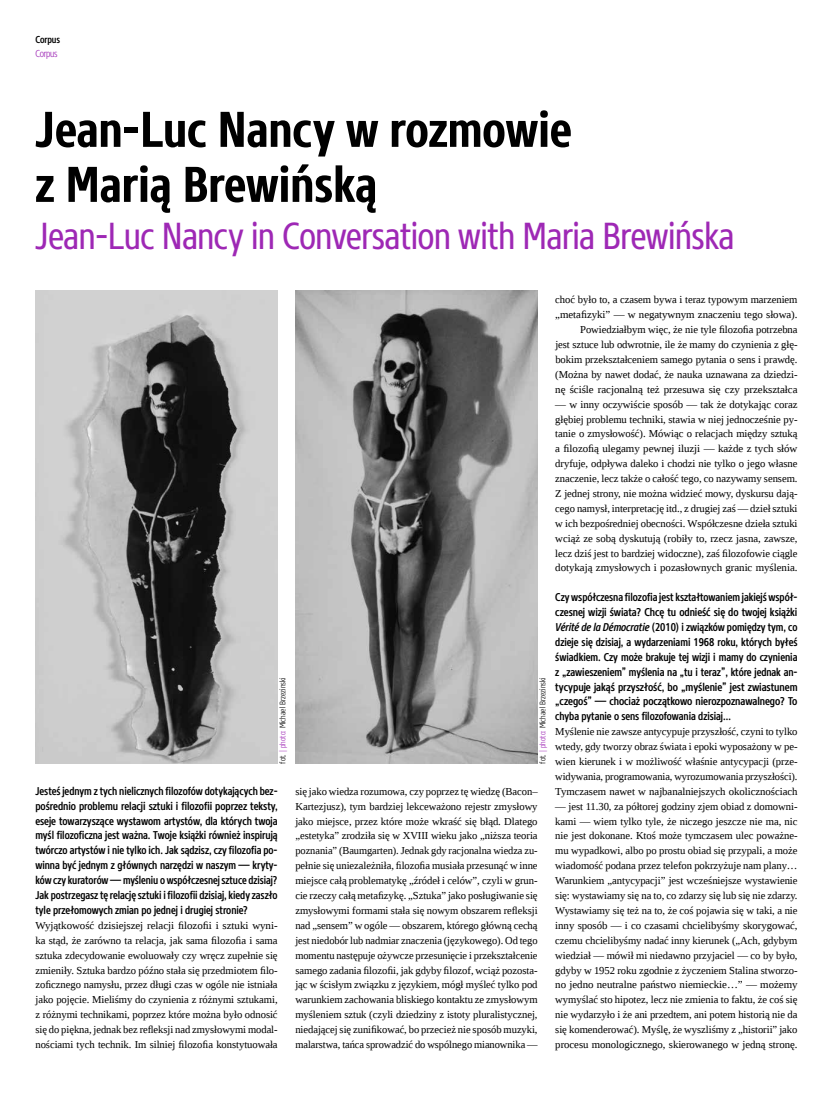
<style>
.page{position:relative;width:833px;height:1099px;background:#fff}
.page>*{position:absolute;margin:0;border:0;box-sizing:border-box;transform-origin:0 0}
.t1{font:700 50px/55px "Core Sans N67 Cn";color:#000}
.t2{font:37.5px "Core Sans N47 Cn";letter-spacing:-.01em;color:#9e28b5}
.t3{font:500 11.25px/14.9px "Core Sans N57 Cn";letter-spacing:-.005em;color:#000;text-align:justify}
.t4{font:10.62px/14.9px "Liberation Serif";letter-spacing:-.005em;color:#000;text-align:justify}
.t5{font:500 10px "Core Sans N57 Cn";letter-spacing:-.01em;color:#000}
.t6{font:300 10px "Core Sans N37 Cn";letter-spacing:-.03em;color:#9e28b5}
.t7{font:300 8.12px "Core Sans N37 Cn";letter-spacing:.005em;color:#000}
.s1{font-style:italic}
.s2{color:#9e28b5}
</style>
<div class="page">
<img style="left:35px;top:291px;width:243px;height:472px">
<img style="left:295px;top:291px;width:242px;height:472px">
<p class="t5" style="left:35px;top:33px;width:26px">Corpus</p>
<p class="t6" style="left:35px;top:46px;width:24px">Corpus</p>
<h1 class="t1" style="left:35px;top:102px;width:538px">Jean-Luc Nancy w rozmowie z Marią Brewińską</h1>
<h2 class="t2" style="left:35px;top:212px;width:700px">Jean-Luc Nancy in Conversation with Maria Brewińska</h2>
<p class="t4" style="left:555px;top:292px;width:244px;text-align:right">choć było to, a czasem bywa i teraz typowym marzeniem „metafizyki” — w negatywnym znaczeniu tego słowa).<br>Powiedziałbym więc, że nie tyle filozofia potrzebna<br>jest sztuce lub odwrotnie, ile że mamy do czynienia z głę&shy;bokim przekształceniem samego pytania o sens i prawdę. (Można by nawet dodać, że nauka uznawana za dziedzi&shy;nę ściśle racjonalną też przesuwa się czy przekształca</p>
<p class="t4" style="left:555px;top:396px;width:244px">— w inny oczywiście sposób — tak że dotykając coraz głębiej problemu techniki, stawia w niej jednocześnie py&shy;tanie o zmysłowość). Mówiąc o relacjach między sztuką a filozofią ulegamy pewnej iluzji — każde z tych słów dryfuje, odpływa daleko i chodzi nie tylko o jego własne znaczenie, lecz także o całość tego, co nazywamy sensem.<br>Z jednej strony, nie można widzieć mowy, dyskursu dają&shy;cego namysł, interpretację itd., z drugiej zaś — dzieł sztuki w ich bezpośredniej obecności. Współczesne dzieła sztuki wciąż ze sobą dyskutują (robiły to, rzecz jasna, zawsze, lecz dziś jest to bardziej widoczne), zaś filozofowie ciągle dotykają zmysłowych i pozasłownych granic myślenia.</p>
<p class="t3" style="left:555px;top:590px;width:244px">Czy współczesna filozofia jest kształtowaniem jakiejś współ&shy;czesnej wizji świata? Chcę tu odnieść się do twojej książki <span class="s1">Vérité de la Démocratie</span> (2010) i związków pomiędzy tym, co dzieje się dzisiaj, a wydarzeniami 1968 roku, których byłeś świadkiem. Czy może brakuje tej wizji i mamy do czynienia z „zawieszeniem” myślenia na „tu i teraz”, które jednak an&shy;tycypuje jakąś przyszłość, bo „myślenie” jest zwiastunem „czegoś” — chociaż początkowo nierozpoznawalnego? To chyba pytanie o sens filozofowania dzisiaj…</p>
<p class="t4" style="left:555px;top:724px;width:244px">Myślenie nie zawsze antycypuje przyszłość, czyni to tylko wtedy, gdy tworzy obraz świata i epoki wyposażony w pe&shy;wien kierunek i w możliwość właśnie antycypacji (prze&shy;widywania, programowania, wyrozumowania przyszłości).<br>Tymczasem nawet w najbanalniejszych okolicznościach</p>
<p class="t4" style="left:555px;top:798px;width:244px">— jest 11.30, za półtorej godziny zjem obiad z domowni&shy;kami — wiem tylko tyle, że niczego jeszcze nie ma, nic nie jest dokonane. Ktoś może tymczasem ulec poważne&shy;mu wypadkowi, albo po prostu obiad się przypali, a może wiadomość podana przez telefon pokrzyżuje nam plany… Warunkiem „antycypacji” jest wcześniejsze wystawienie się: wystawiamy się na to, co zdarzy się lub się nie zdarzy.<br>Wystawiamy się też na to, że coś pojawia się w taki, a nie inny sposób — i co czasami chcielibyśmy skorygować, czemu chcielibyśmy nadać inny kierunek („Ach, gdybym wiedział — mówił mi niedawno przyjaciel — co by było, gdyby w 1952 roku zgodnie z życzeniem Stalina stworzo&shy;no jedno neutralne państwo niemieckie…” — możemy wymyślać sto hipotez, lecz nie zmienia to faktu, że coś się nie wydarzyło i że ani przedtem, ani potem historią nie da się komenderować). Myślę, że wyszliśmy z „historii” jako procesu monologicznego, skierowanego w jedną stronę.</p>
<p class="t7" style="left:277px;top:763px;width:88px;rotate:-90deg">fot. <span class="s2">| photo:</span> Michael Brzezinski</p>
<p class="t7" style="left:537px;top:763px;width:88px;rotate:-90deg">fot. <span class="s2">| photo:</span> Michael Brzezinski</p>
<p class="t3" style="left:35px;top:783px;width:244px">Jesteś jednym z tych nielicznych filozofów dotykających bez&shy;pośrednio problemu relacji sztuki i filozofii poprzez teksty, eseje towarzyszące wystawom artystów, dla których twoja myśl filozoficzna jest ważna. Twoje książki również inspirują twórczo artystów i nie tylko ich. Jak sądzisz, czy filozofia po&shy;winna być jednym z głównych narzędzi w naszym — kryty&shy;ków czy kuratorów — myśleniu o współczesnej sztuce dzisiaj?<br>Jak postrzegasz tę relację sztuki i filozofii dzisiaj, kiedy zaszło tyle przełomowych zmian po jednej i drugiej stronie?</p>
<p class="t4" style="left:35px;top:917px;width:244px">Wyjątkowość dzisiejszej relacji filozofii i sztuki wyni&shy;ka stąd, że zarówno ta relacja, jak sama filozofia i sama sztuka zdecydowanie ewoluowały czy wręcz zupełnie się zmieniły. Sztuka bardzo późno stała się przedmiotem filo&shy;zoficznego namysłu, przez długi czas w ogóle nie istniała jako pojęcie. Mieliśmy do czynienia z różnymi sztukami, z różnymi technikami, poprzez które można było odnosić się do piękna, jednak bez refleksji nad zmysłowymi modal&shy;nościami tych technik. Im silniej filozofia konstytuowała</p>
<p class="t4" style="left:295px;top:783px;width:244px">się jako wiedza rozumowa, czy poprzez tę wiedzę (Bacon– Kartezjusz), tym bardziej lekceważono rejestr zmysłowy jako miejsce, przez które może wkraść się błąd. Dlatego „estetyka” zrodziła się w XVIII wieku jako „niższa teoria poznania” (Baumgarten). Jednak gdy racjonalna wiedza zu&shy;pełnie się uniezależniła, filozofia musiała przesunąć w inne miejsce całą problematykę „źródeł i celów”, czyli w grun&shy;cie rzeczy całą metafizykę. „Sztuka” jako posługiwanie się zmysłowymi formami stała się nowym obszarem refleksji nad „sensem” w ogóle — obszarem, którego główną cechą jest niedobór lub nadmiar znaczenia (językowego). Od tego momentu następuje ożywcze przesunięcie i przekształcenie samego zadania filozofii, jak gdyby filozof, wciąż pozosta&shy;jąc w ścisłym związku z językiem, mógł myśleć tylko pod warunkiem zachowania bliskiego kontaktu ze zmysłowym myśleniem sztuk (czyli dziedziny z istoty pluralistycznej, niedającej się zunifikować, bo przecież nie sposób muzyki, malarstwa, tańca sprowadzić do wspólnego mianownika —</p>
</div>
